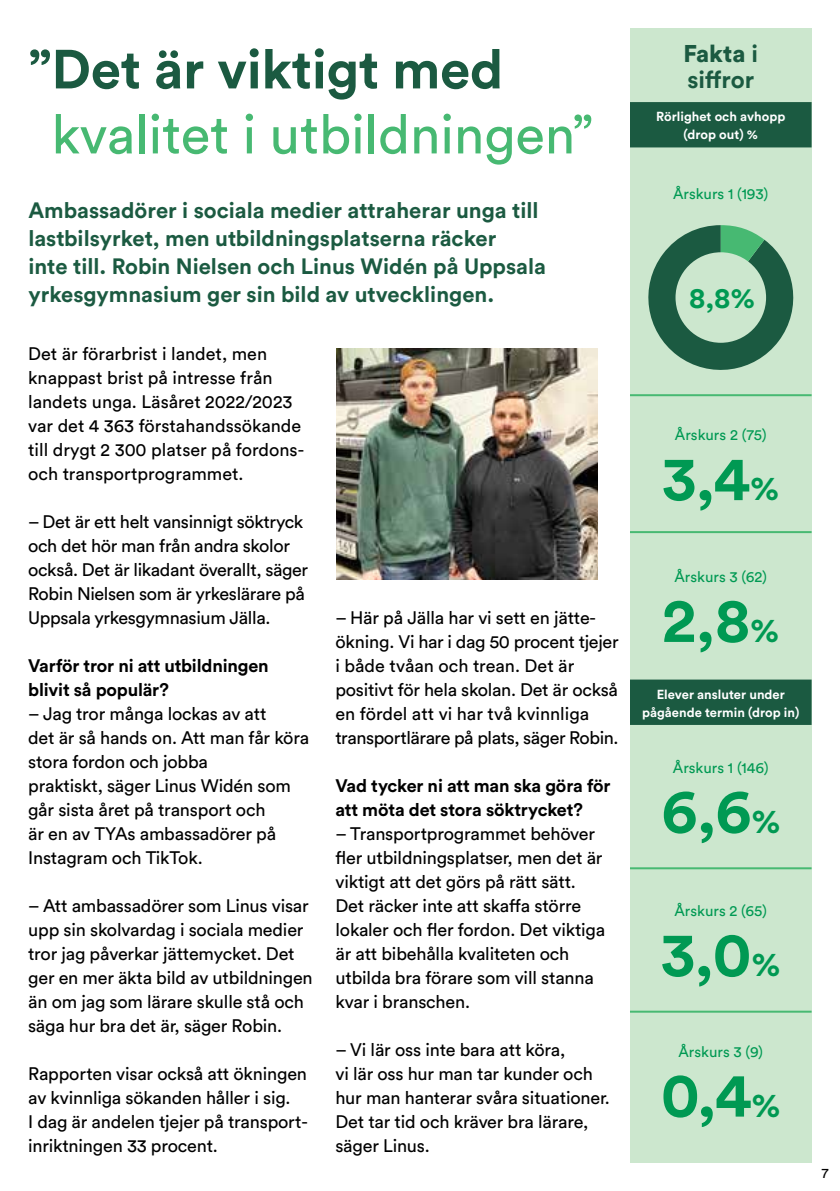
<style>
.page{position:relative;width:840px;height:1191px;background:#fff}
.page>*{position:absolute;margin:0;border:0;box-sizing:border-box;transform-origin:0 0}
.t1{font:700 62px "Circular Std";color:#009953}
.t2{font:54.4px "Circular Std";letter-spacing:-.005em;color:#47b972}
.t3{font:700 54.4px "Circular Std";letter-spacing:-.005em;color:#1b5a41}
.t4{font:700 28.8px "Circular Std";color:#009953}
.t5{font:700 24px/26px "Circular Std";color:#1b5a41}
.t6{font:700 22px/28px "Circular Std";color:#1b5a41}
.t7{font:18px/24px "Circular Std";letter-spacing:-.01em;color:#000}
.t8{font:700 18px/24px "Circular Std";letter-spacing:-.01em;color:#000}
.t9{font:15px "Circular Std";color:#009953}
.t10{font:14px "Circular Std";color:#000}
.t11{font:700 13px/18px "Circular Std";color:#fff;text-align:center}
.s1{font-weight:900}
.s2{font-size:34px}
</style>
<div class="page">
<img style="left:336px;top:348px;width:261px;height:232px">
<div style="left:629px;top:28px;width:182px;height:1134px;background:#cce7ce"></div>
<svg style="left:629px;top:102px;width:182px;height:623px"></svg>
<hr style="left:629px;top:394px;width:182px;height:2px;background:#47b972">
<hr style="left:629px;top:531px;width:182px;height:2px;background:#47b972">
<hr style="left:629px;top:867px;width:182px;height:2px;background:#47b972">
<hr style="left:629px;top:1010px;width:182px;height:2px;background:#47b972">
<svg style="left:638px;top:225px;width:164px;height:154px"></svg>
<div style="left:675px;top:252px;width:90px;height:91px;background:#cce7ce;border-radius:50%"></div>
<h2 class="t3" style="left:28px;top:34px;width:476px">”Det är viktigt med</h2>
<h2 class="t2" style="left:51px;top:101px;width:543px">kvalitet i utbildningen”</h2>
<p class="t6" style="left:28px;top:196px;width:518px">Ambassadörer i sociala medier attraherar unga till lastbilsyrket, men utbildningsplatserna räcker<br>inte till. Robin Nielsen och Linus Widén på Uppsala yrkesgymnasium ger sin bild av utvecklingen.</p>
<p class="t7" style="left:28px;top:341px;width:277px">Det är förarbrist i landet, men knappast brist på intresse från landets unga. Läsåret 2022/2023 var det 4 363 förstahandssökande till drygt 2 300 platser på fordons&shy;och transportprogrammet.</p>
<p class="t7" style="left:28px;top:509px;width:281px">– Det är ett helt vansinnigt söktryck och det hör man från andra skolor också. Det är likadant överallt, säger Robin Nielsen som är yrkeslärare på Uppsala yrkesgymnasium Jälla.</p>
<p class="t8" style="left:28px;top:653px;width:242px">Varför tror ni att utbildningen blivit så populär?</p>
<p class="t7" style="left:28px;top:701px;width:282px">– Jag tror många lockas av att<br>det är så hands on. Att man får köra stora fordon och jobba<br>praktiskt, säger Linus Widén som går sista året på transport och<br>är en av TYAs ambassadörer på<br>Instagram och TikTok.</p>
<p class="t7" style="left:28px;top:893px;width:286px">– Att ambassadörer som Linus visar upp sin skolvardag i sociala medier tror jag påverkar jättemycket. Det ger en mer äkta bild av utbildningen än om jag som lärare skulle stå och säga hur bra det är, säger Robin.</p>
<p class="t7" style="left:28px;top:1061px;width:280px">Rapporten visar också att ökningen av kvinnliga sökanden håller i sig.<br>I dag är andelen tjejer på transport&shy;inriktningen 33 procent.</p>
<p class="t7" style="left:335px;top:605px;width:284px">– Här på Jälla har vi sett en jätte&shy;ökning. Vi har i dag 50 procent tjejer i både tvåan och trean. Det är positivt för hela skolan. Det är också en fördel att vi har två kvinnliga transportlärare på plats, säger Robin.</p>
<p class="t8" style="left:335px;top:773px;width:276px">Vad tycker ni att man ska göra för att möta det stora söktrycket?</p>
<p class="t7" style="left:335px;top:821px;width:271px">– Transportprogrammet behöver fler utbildningsplatser, men det är viktigt att det görs på rätt sätt.<br>Det räcker inte att skaffa större lokaler och fler fordon. Det viktiga är att bibehålla kvaliteten och utbilda bra förare som vill stanna kvar i branschen.</p>
<p class="t7" style="left:335px;top:1037px;width:276px">– Vi lär oss inte bara att köra,<br>vi lär oss hur man tar kunder och hur man hanterar svåra situationer.<br>Det tar tid och kräver bra lärare, säger Linus.</p>
<h3 class="t5" style="left:683px;top:40px;width:76px"><span class="s1">Fakta</span> i siffror</h3>
<p class="t11" style="left:655px;top:107px;width:131px">Rörlighet och avhopp (drop out) %</p>
<p class="t9" style="left:672px;top:184px;width:97px">Årskurs 1 (193)</p>
<h3 class="t4" style="left:688px;top:279px;width:67px">8,8%</h3>
<p class="t9" style="left:674px;top:426px;width:93px">Årskurs 2 (75)</p>
<h1 class="t1" style="left:662px;top:438px;width:118px">3,4<span class="s2">%</span></h1>
<p class="t9" style="left:674px;top:567px;width:94px">Årskurs 3 (62)</p>
<h1 class="t1" style="left:661px;top:580px;width:119px">2,8<span class="s2">%</span></h1>
<p class="t11" style="left:642px;top:684px;width:158px">Elever ansluter under pågående termin (drop in)</p>
<p class="t9" style="left:672px;top:758px;width:97px">Årskurs 1 (146)</p>
<h1 class="t1" style="left:660px;top:771px;width:121px">6,6<span class="s2">%</span></h1>
<p class="t9" style="left:674px;top:901px;width:94px">Årskurs 2 (65)</p>
<h1 class="t1" style="left:660px;top:914px;width:121px">3,0<span class="s2">%</span></h1>
<p class="t9" style="left:678px;top:1042px;width:86px">Årskurs 3 (9)</p>
<h1 class="t1" style="left:660px;top:1054px;width:121px">0,4<span class="s2">%</span></h1>
<p class="t10" style="left:821px;top:1164px;width:8px">7</p>
</div>
